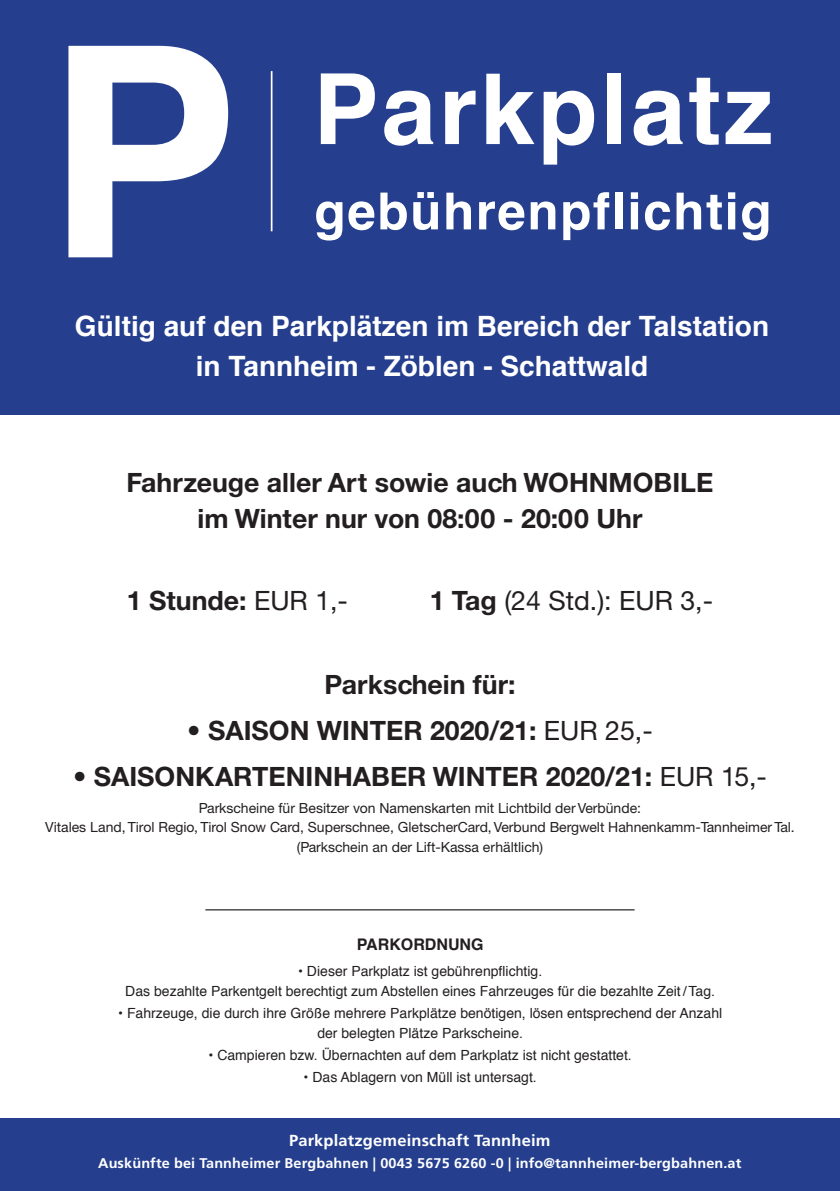
<style>
.page{position:relative;width:840px;height:1191px;background:#fff}
.page>*{position:absolute;margin:0;border:0;box-sizing:border-box;transform-origin:0 0}
.t1{font:700 98px "Helvetica";letter-spacing:.03em;color:#fff}
.t2{font:700 51.2px "Helvetica";letter-spacing:.03em;color:#fff}
.t3{font:700 28px/40px "Helvetica";color:#fff;text-align:center}
.t4{font:700 26.6px/36px "Helvetica Neue CE";color:#231f20;text-align:center}
.t5{font:700 26.6px "Helvetica Neue";color:#231f20}
.t6{font:26.6px "Helvetica Neue CE";color:#231f20}
.t7{font:700 16px "Frutiger";letter-spacing:.01em;color:#fff}
.t8{font:700 16px "Helvetica";color:#231f20}
.t9{font:14px/20px "Helvetica";color:#231f20;text-align:center}
.t10{font:14px/19.8px "Helvetica Neue CE";color:#231f20;text-align:center}
.t11{font:700 14px "Frutiger";letter-spacing:.01em;color:#fff}
.s1{font-family:"Helvetica Neue CE";font-weight:400}
.s2{font-family:"Helvetica Neue";font-weight:700}
.s3{font-family:"Helvetica Neue"}
.s4{font-weight:400}
</style>
<div class="page">
<div style="left:0;top:0;width:839px;height:415px;background:#253f8e"></div>
<div style="left:0;top:1118px;width:839px;height:73px;background:#253f8e"></div>
<svg style="left:68px;top:46px;width:160px;height:211px"></svg>
<hr style="left:270px;top:71px;width:2px;height:160px;background:#fff">
<hr style="left:205px;top:909px;width:429px;height:1px;background:#231f20">
<h1 class="t1" style="left:313px;top:30px;width:461px">Parkplatz</h1>
<h2 class="t2" style="left:314px;top:170px;width:458px">gebührenpflichtig</h2>
<h3 class="t3" style="left:75px;top:306px;width:695px">Gültig auf den Parkplätzen im Bereich der Talstation in Tannheim - Zöblen - Schattwald</h3>
<h3 class="t4" style="left:126px;top:465px;width:588px">Fahrzeuge aller Art sowie auch WOHNMOBILE im Winter nur von 08:00 - 20:00 Uhr</h3>
<h3 class="t5" style="left:127px;top:584px;width:222px">1 Stunde: <span class="s1">EUR 1,-</span></h3>
<h3 class="t6" style="left:429px;top:584px;width:285px"><span class="s2">1 Tag</span> (24 Std.): EUR 3,-</h3>
<h3 class="t4" style="left:324px;top:667px;width:192px">Parkschein für:</h3>
<h3 class="t5" style="left:187px;top:714px;width:466px">• Saison WINTER 2020/21: <span class="s1">EUR 25,-</span></h3>
<h3 class="t4" style="left:73px;top:759px;width:695px">• Saisonkarteninhaber Winter 2020/21<span class="s3">:</span> <span class="s4">EUR 15,-</span></h3>
<p class="t10" style="left:45px;top:798px;width:750px">Parkscheine für Besitzer von Namenskarten mit Lichtbild der Verbünde:<br>Vitales Land, Tirol Regio, Tirol Snow Card, Superschnee, GletscherCard, Verbund Bergwelt Hahnenkamm-Tannheimer Tal. (Parkschein an der Lift-Kassa erhältlich)</p>
<p class="t8" style="left:356px;top:931px;width:128px">Parkordnung</p>
<p class="t9" style="left:125px;top:961px;width:591px">• Dieser Parkplatz ist gebührenpflichtig.<br>Das bezahlte Parkentgelt berechtigt zum Abstellen eines Fahrzeuges für die bezahlte Zeit / Tag.</p>
<p class="t9" style="left:118px;top:1003px;width:605px">• Fahrzeuge, die durch ihre Größe mehrere Parkplätze benötigen, lösen entsprechend der Anzahl der belegten Plätze Parkscheine.</p>
<p class="t9" style="left:208px;top:1045px;width:424px">• Campieren bzw. Übernachten auf dem Parkplatz ist nicht gestattet.</p>
<p class="t9" style="left:303px;top:1067px;width:234px">• Das Ablagern von Müll ist untersagt.</p>
<p class="t7" style="left:289px;top:1130px;width:263px">Parkplatzgemeinschaft Tannheim</p>
<p class="t11" style="left:98px;top:1154px;width:644px">Auskünfte bei Tannheimer Bergbahnen | 0043 5675 6260 -0 | info@tannheimer-bergbahnen.at</p>
</div>
